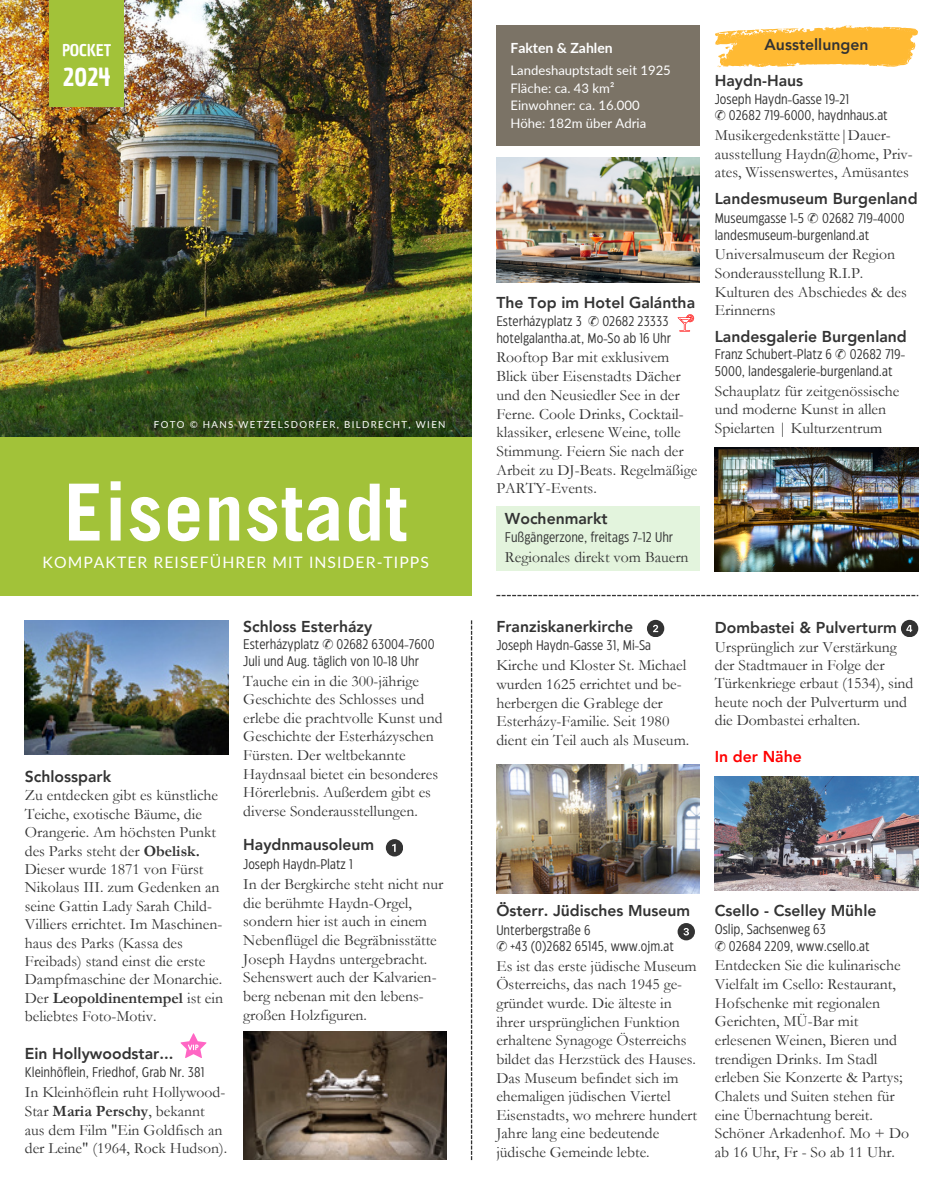
<style>
.page{position:relative;width:943px;height:1191px;background:#fff}
.page>*{position:absolute;margin:0;border:0;box-sizing:border-box;transform-origin:0 0}
.t1{font:700 78.75px "Trade Gothic LT Pro";letter-spacing:.015em;color:#fff}
.t2{font:24.5px "Chau Philomene One";color:#fff}
.t3{font:15.75px/18.7px "Garamond";color:#333}
.t4{font:800 15.75px "Avenir LT Pro";color:#333}
.t5{font:15.75px "Lato";letter-spacing:.065em;color:#fff}
.t6{font:800 15.75px "Avenir LT Pro";color:#f00}
.t7{font:15.75px "Chau Philomene One";color:#fff}
.t8{font:14px/16.3px "Eastman Condensed";color:#333}
.t9{font:700 14px "Lato";color:#fff}
.t10{font:13.12px/17.5px "Lato";color:#fff}
.t11{font:9.62px "Lato";letter-spacing:.14em;color:#fff}
.s1{font-family:"Free Serif"}
.s2{font-family:"Avenir LT Pro";font-weight:800}
.s3{font-weight:700}
</style>
<div class="page">
<img style="left:0;top:0;width:472px;height:443px">
<div style="left:496px;top:25px;width:203px;height:120px;background:#7b7366"></div>
<div style="left:0;top:437px;width:471px;height:159px;background:#a2c239"></div>
<img style="left:714px;top:447px;width:204px;height:124px">
<svg style="left:471px;top:620px;width:1px;height:540px"></svg>
<svg style="left:496px;top:595px;width:422px;height:1px"></svg>
<img style="left:25px;top:620px;width:203px;height:134px">
<div style="left:50px;top:0;width:74px;height:107px;background:#a2c239"></div>
<img style="left:243px;top:1031px;width:203px;height:128px">
<svg style="left:715px;top:25px;width:203px;height:42px"></svg>
<img style="left:714px;top:776px;width:204px;height:114px">
<img style="left:496px;top:764px;width:203px;height:129px">
<svg style="left:386px;top:839px;width:17px;height:17px"></svg>
<svg style="left:647px;top:620px;width:17px;height:17px"></svg>
<svg style="left:677px;top:923px;width:17px;height:17px"></svg>
<svg style="left:901px;top:620px;width:16px;height:17px"></svg>
<svg style="left:180px;top:1033px;width:26px;height:25px"></svg>
<img style="left:496px;top:158px;width:203px;height:124px">
<svg style="left:677px;top:314px;width:17px;height:17px"></svg>
<div style="left:496px;top:506px;width:203px;height:64px;background:#e3f4dd"></div>
<h4 class="t4" style="left:764px;top:38px;width:105px">Ausstellungen</h4>
<h3 class="t9" style="left:510px;top:39px;width:104px">Fakten &amp; Zahlen</h3>
<h3 class="t10" style="left:510px;top:61px;width:162px">Landeshauptstadt seit 1925<br>Fläche: ca. 43 km²<br>Einwohner: ca. 16.000<br>Höhe: 182m über Adria</h3>
<p class="t7" style="left:62px;top:40px;width:50px">POCKET</p>
<p class="t2" style="left:63px;top:61px;width:49px">2024</p>
<h4 class="t4" style="left:714px;top:74px;width:90px">Haydn-Haus</h4>
<h4 class="t8" style="left:714px;top:92px;width:174px">Joseph Haydn-Gasse 19-21<br><span class="s1">✆</span> 02682 719-6000, haydnhaus.at</h4>
<h4 class="t3" style="left:714px;top:126px;width:199px">Musikergedenkstätte|Dauer&shy;ausstellung Haydn@home, Priv&shy;ates, Wissenswertes, Amüsantes</h4>
<p class="t4" style="left:714px;top:192px;width:204px">Landesmuseum Burgenland</p>
<p class="t8" style="left:714px;top:211px;width:191px">Museumgasse 1-5 <span class="s1">✆</span> 02682 719-4000 landesmuseum-burgenland.at</p>
<p class="t3" style="left:714px;top:245px;width:193px">Universalmuseum der Region<br>Sonderausstellung R.I.P.<br>Kulturen des Abschiedes &amp; des<br>Erinnerns</p>
<h4 class="t4" style="left:714px;top:330px;width:193px">Landesgalerie Burgenland</h4>
<h4 class="t8" style="left:714px;top:347px;width:192px">Franz Schubert-Platz 6 <span class="s1">✆</span> 02682 719-<br>5000, landesgalerie-burgenland.at</h4>
<h4 class="t3" style="left:714px;top:381px;width:186px">Schauplatz für zeitgenössische und moderne Kunst in allen</h4>
<h5 class="t4" style="left:496px;top:296px;width:200px">The Top im Hotel Galántha</h5>
<h5 class="t8" style="left:496px;top:314px;width:176px">Esterházyplatz 3 <span class="s1">✆</span> 02682 23333 hotelgalantha.at, Mo-So ab 16 Uhr</h5>
<h5 class="t3" style="left:496px;top:348px;width:202px">Rooftop Bar mit exklusivem<br>Blick über Eisenstadts Dächer und den Neusiedler See in der<br>Ferne. Coole Drinks, Cocktail&shy;klassiker, erlesene Weine, tolle<br>Stimmung. Feiern Sie nach der<br>Arbeit zu DJ-Beats. Regelmäßige<br>PARTY-Events.</h5>
<h4 class="t11" style="left:154px;top:418px;width:293px">FOTO © HANS WETZELSDORFER, BILDRECHT, WIEN</h4>
<h4 class="t3" style="left:714px;top:419px;width:169px">Spielarten | Kulturzentrum</h4>
<h4 class="t1" style="left:64px;top:483px;width:345px">Eisenstadt</h4>
<h4 class="t5" style="left:43px;top:552px;width:388px">KOMPAKTER REISEFÜHRER MIT INSIDER-TIPPS</h4>
<p class="t4" style="left:505px;top:512px;width:104px">Wochenmarkt</p>
<p class="t8" style="left:505px;top:530px;width:170px">Fußgängerzone, freitags 7-12 Uhr</p>
<p class="t3" style="left:505px;top:548px;width:185px">Regionales direkt vom Bauern</p>
<p class="t3" style="left:25px;top:768px;width:200px"><span class="s2">Schlosspark<br></span>Zu entdecken gibt es künstliche<br>Teiche, exotische Bäume, die<br>Orangerie. Am höchsten Punkt des Parks steht der <span class="s3">Obelisk.<br></span>Dieser wurde 1871 von Fürst<br>Nikolaus III. zum Gedenken an seine Gattin Lady Sarah Child-<br>Villiers errichtet. Im Maschinen&shy;haus des Parks (Kassa des<br>Freibads) stand einst die erste<br>Dampfmaschine der Monarchie.<br>Der <span class="s3">Leopoldinentempel</span> ist ein beliebtes Foto-Motiv.</p>
<p class="t4" style="left:25px;top:1046px;width:150px">Ein Hollywoodstar...</p>
<p class="t8" style="left:25px;top:1065px;width:181px">Kleinhöflein, Friedhof, Grab Nr. 381</p>
<p class="t3" style="left:25px;top:1083px;width:204px">In Kleinhöflein ruht Hollywood-<br>Star <span class="s3">Maria Perschy</span>, bekannt aus dem Film "Ein Goldfisch an der Leine" (1964, Rock Hudson).</p>
<h5 class="t4" style="left:243px;top:620px;width:130px">Schloss Esterházy</h5>
<h5 class="t8" style="left:243px;top:637px;width:193px">Esterházyplatz <span class="s1">✆</span> 02682 63004-7600<br>Juli und Aug. täglich von 10-18 Uhr</h5>
<h5 class="t3" style="left:243px;top:671px;width:201px">Tauche ein in die 300-jährige<br>Geschichte des Schlosses und erlebe die prachtvolle Kunst und<br>Geschichte der Esterházyschen<br>Fürsten. Der weltbekannte<br>Haydnsaal bietet ein besonderes<br>Hörerlebnis. Außerdem gibt es diverse Sonderausstellungen.</h5>
<p class="t4" style="left:243px;top:838px;width:132px">Haydnmausoleum</p>
<p class="t8" style="left:243px;top:857px;width:111px">Joseph Haydn-Platz 1</p>
<p class="t3" style="left:243px;top:874px;width:202px">In der Bergkirche steht nicht nur die berühmte Haydn-Orgel, sondern hier ist auch in einem<br>Nebenflügel die Begräbnisstätte<br>Joseph Haydns untergebracht.<br>Sehenswert auch der Kalvarien&shy;berg nebenan mit den lebens&shy;großen Holzfiguren.</p>
<h1 class="t4" style="left:496px;top:619px;width:138px">Franziskanerkirche</h1>
<h1 class="t8" style="left:496px;top:638px;width:156px">Joseph Haydn-Gasse 31, Mi-Sa</h1>
<h1 class="t3" style="left:496px;top:656px;width:194px">Kirche und Kloster St. Michael wurden 1625 errichtet und be&shy;herbergen die Grablege der<br>Esterházy-Familie. Seit 1980 dient ein Teil auch als Museum.</h1>
<h2 class="t3" style="left:714px;top:619px;width:200px"><span class="s2">Dombastei &amp; Pulverturm<br></span>Ursprünglich zur Verstärkung der Stadtmauer in Folge der<br>Türkenkriege erbaut (1534), sind heute noch der Pulverturm und die Dombastei erhalten.</h2>
<h4 class="t6" style="left:714px;top:750px;width:88px">In der Nähe</h4>
<h2 class="t4" style="left:496px;top:904px;width:195px">Österr. Jüdisches Museum</h2>
<h2 class="t8" style="left:496px;top:922px;width:179px">Unterbergstraße 6<br><span class="s1">✆</span> +43 (0)2682 65145, www.ojm.at</h2>
<h2 class="t3" style="left:496px;top:956px;width:202px">Es ist das erste jüdische Museum<br>Österreichs, das nach 1945 ge&shy;gründet wurde. Die älteste in ihrer ursprünglichen Funktion erhaltene Synagoge Österreichs bildet das Herzstück des Hauses.<br>Das Museum befindet sich im ehemaligen jüdischen Viertel<br>Eisenstadts, wo mehrere hundert<br>Jahre lang eine bedeutende jüdische Gemeinde lebte.</h2>
<p class="t4" style="left:714px;top:903px;width:163px">Csello - Cselley Mühle</p>
<p class="t8" style="left:714px;top:922px;width:156px">Oslip, Sachsenweg 63<br><span class="s1">✆</span> 02684 2209, www.csello.at</p>
<p class="t3" style="left:714px;top:956px;width:196px">Entdecken Sie die kulinarische<br>Vielfalt im Csello: Restaurant,<br>Hofschenke mit regionalen<br>Gerichten, MÜ-Bar mit erlesenen Weinen, Bieren und trendigen Drinks. Im Stadl erleben Sie Konzerte &amp; Partys;<br>Chalets und Suiten stehen für eine Übernachtung bereit.<br>Schöner Arkadenhof. Mo + Do ab 16 Uhr, Fr - So ab 11 Uhr.</p>
</div>
